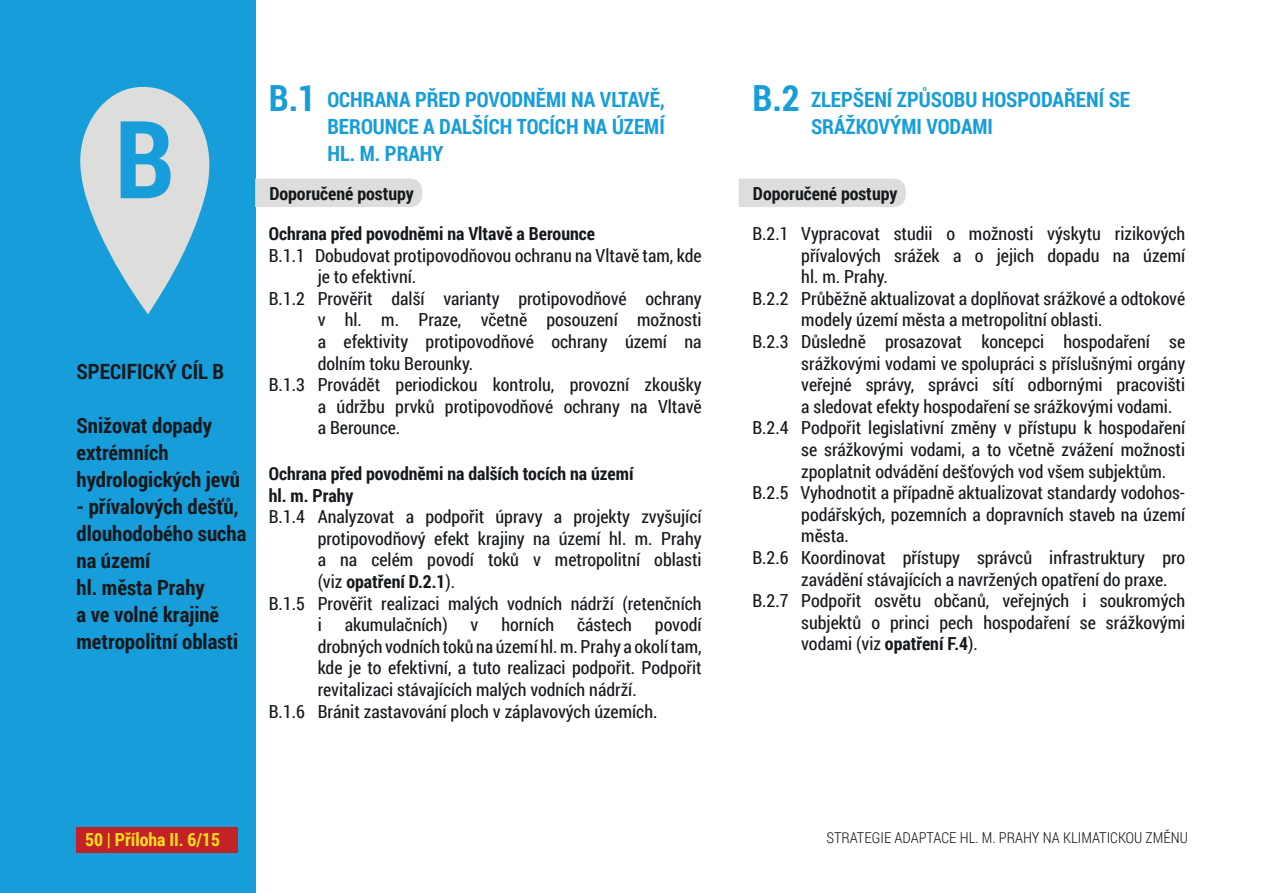
<style>
.page{position:relative;width:1263px;height:893px;background:#fff}
.page>*{position:absolute;margin:0;border:0;box-sizing:border-box;transform-origin:0 0}
.t1{font:700 108px "Roboto Condensed";color:#179dd9}
.t2{font:700 36px "Roboto Condensed";color:#179dd9}
.t3{font:700 21px/27px "Roboto Condensed";color:#15191c}
.t4{font:700 21px/27px "Roboto Condensed";color:#179dd9;text-align:justify}
.t5{font:18px "Roboto Condensed";color:#15191c}
.t6{font:700 18px/39.6px "Roboto Condensed";color:#15191c}
.t7{font:700 18px "Roboto Condensed";color:#ffdf1b}
.t8{font:300 15px "Roboto Condensed";color:#15191c}
.s1{font-weight:400}
.s2{font-weight:700}
</style>
<div class="page">
<div style="left:0;top:0;width:255px;height:893px;background:#179dd9"></div>
<svg style="left:80px;top:86px;width:130px;height:228px"></svg>
<div style="left:255px;top:179px;width:167px;height:28px;background:#dddddb"></div>
<div style="left:739px;top:179px;width:167px;height:28px;background:#dddddb"></div>
<div style="left:77px;top:827px;width:161px;height:26px;background:#c32327"></div>
<h1 class="t1" style="left:115px;top:84px;width:61px">B</h1>
<p class="t3" style="left:76px;top:357px;width:149px">SPECIFICKÝ CÍL B</p>
<p class="t3" style="left:76px;top:411px;width:165px">Snižovat dopady extrémních hydrologických jevů</p>
<p class="t3" style="left:76px;top:492px;width:171px">- přívalových dešťů, dlouhodobého sucha na území<br>hl. města Prahy<br>a ve volné krajině metropolitní oblasti</p>
<h2 class="t2" style="left:269px;top:73px;width:49px">B.1</h2>
<p class="t4" style="left:327px;top:85px;width:339px">OCHRANA PŘED POVODNĚMI NA VLTAVĚ, BEROUNCE A DALŠÍCH TOCÍCH NA ÚZEMÍ HL. M. PRAHY</p>
<p class="t6" style="left:269px;top:174px;width:328px">Doporučené postupy<br>Ochrana před povodněmi na Vltavě a Berounce</p>
<p class="t5" style="left:269px;top:243px;width:434px">B.1.1 Dobudovat protipovodňovou ochranu na Vltavě tam, kde</p>
<p class="t5" style="left:318px;top:264px;width:100px">je to efektivní.</p>
<p class="t5" style="left:269px;top:286px;width:434px">B.1.2 Prověřit další varianty protipovodňové ochrany</p>
<p class="t5" style="left:318px;top:307px;width:385px">v hl. m. Praze, včetně posouzení možnosti</p>
<p class="t5" style="left:318px;top:329px;width:385px">a efektivity protipovodňové ochrany území na</p>
<p class="t5" style="left:318px;top:351px;width:157px">dolním toku Berounky.</p>
<p class="t5" style="left:269px;top:372px;width:434px">B.1.3 Provádět periodickou kontrolu, provozní zkoušky</p>
<p class="t5" style="left:318px;top:394px;width:385px">a údržbu prvků protipovodňové ochrany na Vltavě</p>
<p class="t5" style="left:318px;top:415px;width:84px">a Berounce.</p>
<p class="t6" style="left:269px;top:462px;width:366px;line-height:21.6px">Ochrana před povodněmi na dalších tocích na území hl. m. Prahy</p>
<p class="t5" style="left:269px;top:504px;width:434px">B.1.4 Analyzovat a podpořit úpravy a projekty zvyšující</p>
<p class="t5" style="left:318px;top:526px;width:385px">protipovodňový efekt krajiny na území hl. m. Prahy</p>
<p class="t5" style="left:318px;top:547px;width:385px">a na celém povodí toků v metropolitní oblasti</p>
<p class="t6" style="left:318px;top:561px;width:139px"><span class="s1">(viz</span> opatření D.2.1<span class="s1">).</span></p>
<p class="t5" style="left:269px;top:591px;width:434px">B.1.5 Prověřit realizaci malých vodních nádrží (retenčních</p>
<p class="t5" style="left:318px;top:612px;width:6px">i</p>
<p class="t5" style="left:345px;top:612px;width:104px">akumulačních)</p>
<p class="t5" style="left:471px;top:612px;width:9px">v</p>
<p class="t5" style="left:501px;top:612px;width:54px">horních</p>
<p class="t5" style="left:577px;top:612px;width:56px">částech</p>
<p class="t5" style="left:655px;top:612px;width:48px">povodí</p>
<p class="t5" style="left:318px;top:634px;width:385px">drobných vodních toků na území hl. m. Prahy a okolí tam,</p>
<p class="t5" style="left:318px;top:655px;width:385px">kde je to efektivní, a tuto realizaci podpořit. Podpořit</p>
<p class="t5" style="left:318px;top:677px;width:321px">revitalizaci stávajících malých vodních nádrží.</p>
<p class="t5" style="left:269px;top:699px;width:390px">B.1.6 Bránit zastavování ploch v záplavových územích.</p>
<h2 class="t2" style="left:752px;top:73px;width:49px">B.2</h2>
<p class="t4" style="left:811px;top:85px;width:321px">ZLEPŠENÍ ZPŮSOBU HOSPODAŘENÍ SE<br>SRÁŽKOVÝMI VODAMI</p>
<p class="t6" style="left:753px;top:174px;width:146px">Doporučené postupy</p>
<p class="t5" style="left:752px;top:221px;width:434px">B.2.1 Vypracovat studii o možnosti výskytu rizikových</p>
<p class="t5" style="left:801px;top:243px;width:385px">přívalových srážek a o jejich dopadu na území</p>
<p class="t5" style="left:801px;top:264px;width:88px">hl. m. Prahy.</p>
<p class="t5" style="left:752px;top:286px;width:434px">B.2.2 Průběžně aktualizovat a doplňovat srážkové a odtokové</p>
<p class="t5" style="left:801px;top:307px;width:303px">modely území města a metropolitní oblasti.</p>
<p class="t5" style="left:752px;top:329px;width:434px">B.2.3 Důsledně prosazovat koncepci hospodaření se</p>
<p class="t5" style="left:801px;top:351px;width:385px">srážkovými vodami ve spolupráci s příslušnými orgány</p>
<p class="t5" style="left:801px;top:372px;width:385px">veřejné správy, správci sítí odbornými pracovišti</p>
<p class="t5" style="left:801px;top:394px;width:373px">a sledovat efekty hospodaření se srážkovými vodami.</p>
<p class="t5" style="left:752px;top:415px;width:434px">B.2.4 Podpořit legislativní změny v přístupu k hospodaření</p>
<p class="t5" style="left:801px;top:437px;width:385px">se srážkovými vodami, a to včetně zvážení možnosti</p>
<p class="t5" style="left:801px;top:459px;width:366px">zpoplatnit odvádění dešťových vod všem subjektům.</p>
<p class="t5" style="left:752px;top:480px;width:434px">B.2.5 Vyhodnotit a případně aktualizovat standardy vodohos-</p>
<p class="t5" style="left:801px;top:502px;width:385px">podářských, pozemních a dopravních staveb na území</p>
<p class="t5" style="left:801px;top:523px;width:49px">města.</p>
<p class="t5" style="left:752px;top:545px;width:434px">B.2.6 Koordinovat přístupy správců infrastruktury pro</p>
<p class="t5" style="left:801px;top:567px;width:368px">zavádění stávajících a navržených opatření do praxe.</p>
<p class="t5" style="left:752px;top:588px;width:434px">B.2.7 Podpořit osvětu občanů, veřejných i soukromých</p>
<p class="t5" style="left:801px;top:610px;width:385px">subjektů o princi pech hospodaření se srážkovými</p>
<p class="t5" style="left:801px;top:631px;width:178px">vodami (viz <span class="s2">opatření F.4</span>).</p>
<p class="t7" style="left:85px;top:827px;width:137px">50 | Příloha II. 6/15</p>
<p class="t8" style="left:826px;top:827px;width:363px">STRATEGIE ADAPTACE HL. M. PRAHY NA KLIMATICKOU ZMĚNU</p>
</div>
